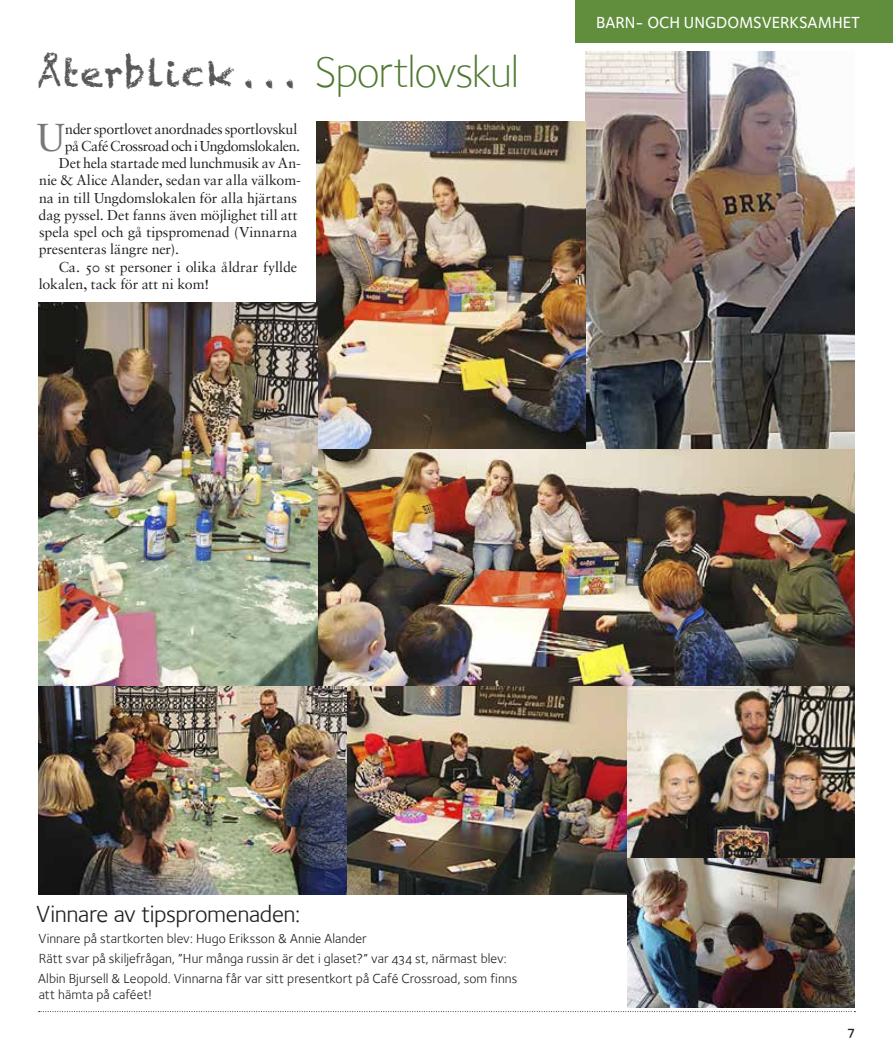
<style>
.page{position:relative;width:893px;height:1063px;background:#fff}
.page>*{position:absolute;margin:0;border:0;box-sizing:border-box;transform-origin:0 0}
.t1{font:39px "Sabon";color:#76787b}
.t2{font:36px "Chalkduster";letter-spacing:.04em;color:#57585a}
.t3{font:24px "Foundry Sterling Book OSF";letter-spacing:-.015em;color:#231f20}
.t4{font:500 16.5px "Foundry Sterling";color:#fff}
.t5{font:14.25px "Sabon Roman Os F";letter-spacing:-.01em;color:#231f20}
.t6{font:14.25px "Sabon Roman Os F";letter-spacing:-.035em;color:#231f20}
.t7{font:13.5px/20.4px "Foundry Sterling Book OSF";letter-spacing:.005em;color:#231f20}
.t8{font:13.5px "Foundry Sterling Demi OSF";color:#231f20}
.s1{font-family:"Foundry Sterling Light OSF";font-size:45px;color:#507931}
</style>
<div class="page">
<img style="left:38px;top:679px;width:310px;height:216px">
<img style="left:348px;top:685px;width:280px;height:210px">
<img style="left:628px;top:685px;width:227px;height:174px">
<img style="left:628px;top:859px;width:227px;height:148px">
<div style="left:575px;top:0;width:318px;height:43px;background:#618e3d"></div>
<img style="left:318px;top:449px;width:537px;height:236px">
<img style="left:586px;top:51px;width:269px;height:398px">
<img style="left:317px;top:122px;width:269px;height:327px">
<img style="left:39px;top:303px;width:279px;height:382px">
<svg style="left:39px;top:1011px;width:816px;height:1px"></svg>
<h2 class="t2" style="left:38px;top:53px;width:482px">Återblick . . . <span class="s1">Sportlovskul</span></h2>
<h1 class="t1" style="left:37px;top:114px;width:30px">U</h1>
<p class="t5" style="left:65px;top:120px;width:234px">nder sportlovet anordnades sportlovskul</p>
<p class="t6" style="left:65px;top:137px;width:237px">på Café Crossroad och i Ungdomslokalen.</p>
<p class="t5" style="left:59px;top:155px;width:244px">Det hela startade med lunchmusik av An-</p>
<p class="t5" style="left:39px;top:172px;width:263px">nie &amp; Alice Alander, sedan var alla välkom-</p>
<p class="t5" style="left:39px;top:189px;width:259px">na in till Ungdomslokalen för alla hjärtans</p>
<p class="t5" style="left:39px;top:206px;width:260px">dag pyssel. Det fanns även möjlighet till att</p>
<p class="t5" style="left:39px;top:224px;width:260px">spela spel och gå tipspromenad (Vinnarna</p>
<p class="t5" style="left:39px;top:241px;width:142px">presenteras längre ner).</p>
<p class="t5" style="left:59px;top:258px;width:240px">Ca. 50 st personer i olika åldrar fyllde</p>
<p class="t5" style="left:39px;top:275px;width:172px">lokalen, tack för att ni kom!</p>
<p class="t4" style="left:596px;top:13px;width:265px">BARN- OCH UNGDOMSVERKSAMHET</p>
<h3 class="t3" style="left:36px;top:900px;width:265px">Vinnare av tipspromenaden:</h3>
<p class="t7" style="left:38px;top:928px;width:481px">Vinnare på startkorten blev: Hugo Eriksson &amp; Annie Alander<br>Rätt svar på skiljefrågan, ”Hur många russin är det i glaset?” var 434 st, närmast blev:<br>Albin Bjursell &amp; Leopold. Vinnarna får var sitt presentkort på Café Crossroad, som finns</p>
<p class="t7" style="left:39px;top:985px;width:115px">att hämta på caféet!</p>
<p class="t8" style="left:848px;top:1023px;width:8px">7</p>
</div>
